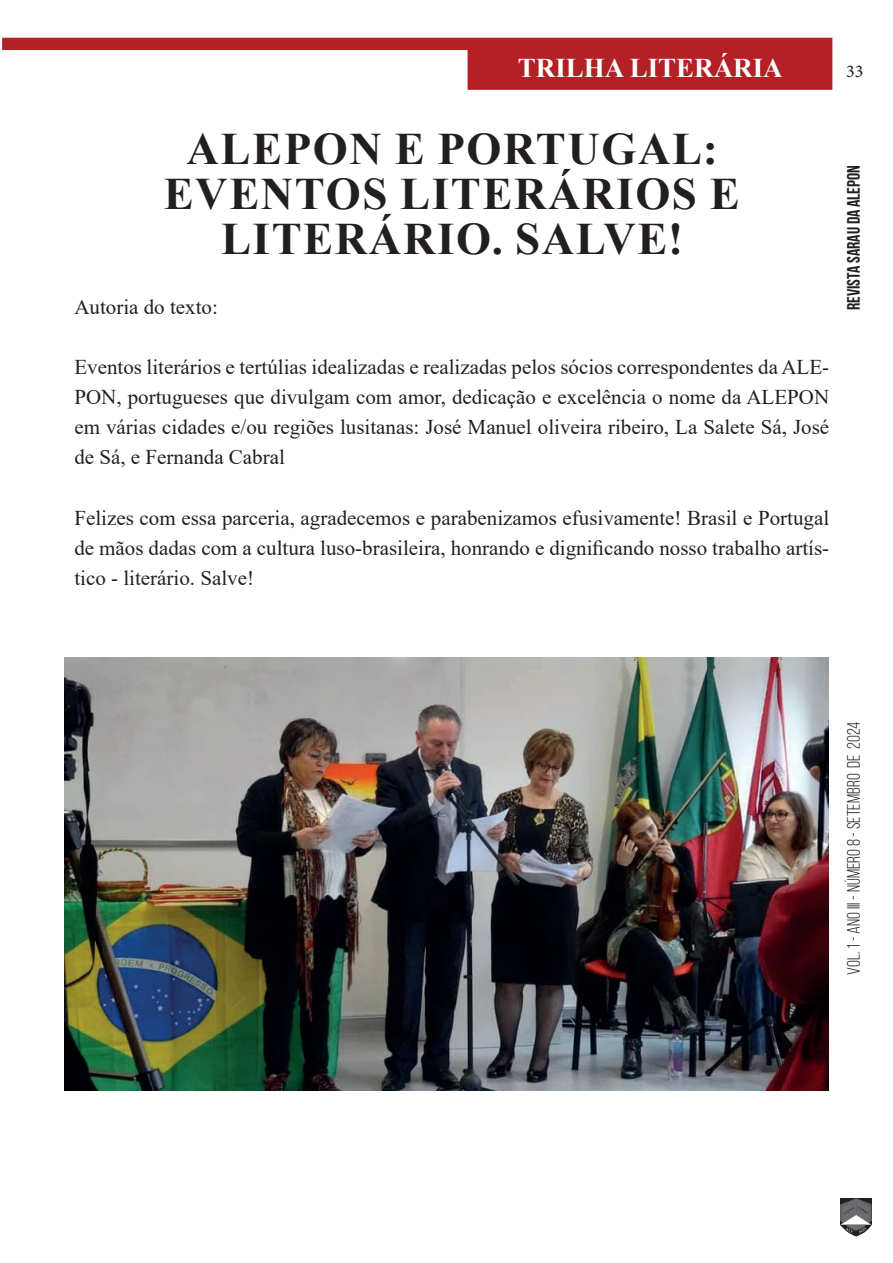
<style>
.page{position:relative;width:893px;height:1263px;background:#fff}
.page>*{position:absolute;margin:0;border:0;box-sizing:border-box;transform-origin:0 0}
.t1{font:700 45px/45px "Times New Roman";letter-spacing:.035em;color:#231f20;text-align:center}
.t2{font:700 27px "Times New Roman";color:#fff}
.t3{font:21px/30px "Times New Roman";color:#231f20;text-align:justify}
.t4{font:18px "Bebas Neue";color:#231f20}
.t5{font:700 18px "Bebas Neue";color:#231f20}
.t6{font:18px "Minion Pro";color:#231f20}
</style>
<div class="page">
<svg style="left:840px;top:1198px;width:32px;height:38px"></svg>
<img style="left:65px;top:658px;width:763px;height:432px">
<svg style="left:2px;top:38px;width:830px;height:52px"></svg>
<p class="t2" style="left:518px;top:48px;width:266px">TRILHA LITERÁRIA</p>
<p class="t6" style="left:846px;top:59px;width:19px">33</p>
<h1 class="t1" style="left:164px;top:126px;width:578px">ALEPON E PORTUGAL:<br>EVENTOS LITERÁRIOS E<br>LITERÁRIO. SALVE!</h1>
<p class="t3" style="left:74px;top:292px;width:145px">Autoria do texto:</p>
<p class="t3" style="left:74px;top:352px;width:756px">Eventos literários e tertúlias idealizadas e realizadas pelos sócios correspondentes da ALE-PON, portugueses que divulgam com amor, dedicação e excelência o nome da ALEPON em várias cidades e/ou regiões lusitanas: José Manuel oliveira ribeiro, La Salete Sá, José de Sá, e Fernanda Cabral</p>
<p class="t3" style="left:74px;top:502px;width:756px">Felizes com essa parceria, agradecemos e parabenizamos efusivamente! Brasil e Portugal de mãos dadas com a cultura luso-brasileira, honrando e dignificando nosso trabalho artís&shy;tico - literário. Salve!</p>
<p class="t5" style="left:844px;top:310px;width:146px;rotate:-90deg">REVISTA sarau da alepon</p>
<p class="t4" style="left:844px;top:975px;width:255px;rotate:-90deg">VOL. 1 - ANO III - NÚMERO 8 - SETEMBRO dE 2024</p>
</div>
